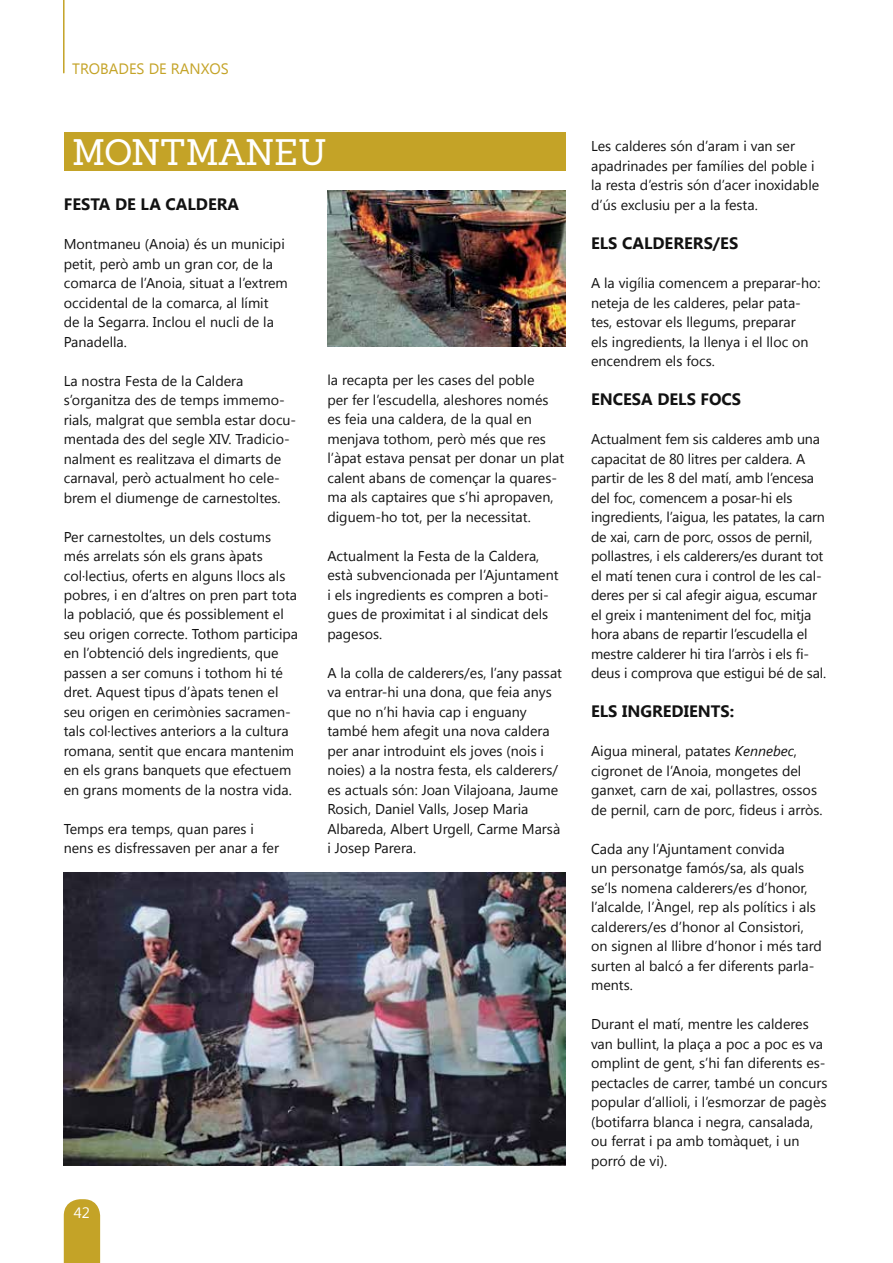
<style>
.page{position:relative;width:893px;height:1263px;background:#fff}
.page>*{position:absolute;margin:0;border:0;box-sizing:border-box;transform-origin:0 0}
.t1{font:36px "Sanchez";letter-spacing:-.025em;color:#fff}
.t2{font:700 16.5px "Segoe UI";color:#121212}
.t3{font:15px "Segoe UI";color:#c4a327}
.t4{font:15px "Segoe UI";color:#fff}
.t5{font:14.25px/19.5px "Segoe UI";color:#121212}
.s1{font-style:italic}
</style>
<div class="page">
<div style="left:64px;top:1199px;width:36px;height:64px;background:#c4a327"></div>
<div style="left:64px;top:132px;width:502px;height:39px;background:#c4a327"></div>
<hr style="left:63px;top:0;width:2px;height:73px;background:#c4a327">
<img style="left:327px;top:191px;width:239px;height:155px">
<img style="left:64px;top:872px;width:502px;height:293px">
<p class="t3" style="left:72px;top:58px;width:158px">TROBADES DE RANXOS</p>
<h1 class="t1" style="left:72px;top:129px;width:256px">MONTMANEU</h1>
<p class="t2" style="left:64px;top:192px;width:177px">FESTA DE LA CALDERA</p>
<p class="t5" style="left:64px;top:234px;width:226px">Montmaneu (Anoia) és un municipi petit, però amb un gran cor, de la comarca de l’Anoia, situat a l’extrem occidental de la comarca, al límit de la Segarra. Inclou el nucli de la<br>Panadella.</p>
<p class="t5" style="left:64px;top:370px;width:234px">La nostra Festa de la Caldera s’organitza des de temps immemo&shy;rials, malgrat que sembla estar docu&shy;mentada des del segle XIV. Tradicio&shy;nalment es realitzava el dimarts de carnaval, però actualment ho cele&shy;brem el diumenge de carnestoltes.</p>
<p class="t5" style="left:64px;top:526px;width:236px">Per carnestoltes, un dels costums més arrelats són els grans àpats col·lectius, oferts en alguns llocs als pobres, i en d’altres on pren part tota la població, que és possiblement el seu origen correcte. Tothom participa en l’obtenció dels ingredients, que passen a ser comuns i tothom hi té dret. Aquest tipus d’àpats tenen el seu origen en cerimònies sacramen&shy;tals col·lectives anteriors a la cultura romana, sentit que encara mantenim en els grans banquets que efectuem en grans moments de la nostra vida.</p>
<p class="t5" style="left:64px;top:818px;width:217px">Temps era temps, quan pares i nens es disfressaven per anar a fer</p>
<p class="t5" style="left:327px;top:370px;width:238px">la recapta per les cases del poble<br>per fer l’escudella, aleshores només es feia una caldera, de la qual en menjava tothom, però més que res l’àpat estava pensat per donar un plat calent abans de començar la quares&shy;ma als captaires que s’hi apropaven, diguem-ho tot, per la necessitat.</p>
<p class="t5" style="left:327px;top:545px;width:233px">Actualment la Festa de la Caldera, està subvencionada per l’Ajuntament i els ingredients es compren a boti&shy;gues de proximitat i al sindicat dels pagesos.</p>
<p class="t5" style="left:327px;top:662px;width:236px">A la colla de calderers/es, l’any passat va entrar-hi una dona, que feia anys que no n’hi havia cap i enguany també hem afegit una nova caldera per anar introduint els joves (nois i noies) a la nostra festa, els calderers/ es actuals són: Joan Vilajoana, Jaume Rosich, Daniel Valls, Josep Maria Albareda, Albert Urgell, Carme Marsà i Josep Parera.</p>
<p class="t4" style="left:74px;top:1202px;width:18px">42</p>
<p class="t5" style="left:591px;top:136px;width:230px">Les calderes són d’aram i van ser apadrinades per famílies del poble i la resta d’estris són d’acer inoxidable d’ús exclusiu per a la festa.</p>
<p class="t2" style="left:591px;top:231px;width:149px">ELS CALDERERS/ES</p>
<p class="t5" style="left:591px;top:273px;width:231px">A la vigília comencem a preparar-ho: neteja de les calderes, pelar pata&shy;tes, estovar els llegums, preparar<br>els ingredients, la llenya i el lloc on encendrem els focs.</p>
<p class="t2" style="left:591px;top:387px;width:152px">ENCESA DELS FOCS</p>
<p class="t5" style="left:591px;top:429px;width:237px">Actualment fem sis calderes amb una capacitat de 80 litres per caldera. A partir de les 8 del matí, amb l’encesa del foc, comencem a posar-hi els ingredients, l’aigua, les patates, la carn de xai, carn de porc, ossos de pernil, pollastres, i els calderers/es durant tot el matí tenen cura i control de les cal&shy;deres per si cal afegir aigua, escumar el greix i manteniment del foc, mitja hora abans de repartir l’escudella el mestre calderer hi tira l’arròs i els fi&shy;deus i comprova que estigui bé de sal.</p>
<p class="t2" style="left:591px;top:699px;width:145px">ELS INGREDIENTS:</p>
<p class="t5" style="left:591px;top:741px;width:233px">Aigua mineral, patates <span class="s1">Kennebec</span>, cigronet de l’Anoia, mongetes del ganxet, carn de xai, pollastres, ossos de pernil, carn de porc, fideus i arròs.</p>
<p class="t5" style="left:591px;top:838px;width:232px">Cada any l’Ajuntament convida<br>un personatge famós/sa, als quals se’ls nomena calderers/es d’honor, l’alcalde, l’Àngel, rep als polítics i als calderers/es d’honor al Consistori, on signen al llibre d’honor i més tard surten al balcó a fer diferents parla&shy;ments.</p>
<p class="t5" style="left:591px;top:1014px;width:238px">Durant el matí, mentre les calderes van bullint, la plaça a poc a poc es va omplint de gent, s’hi fan diferents es&shy;pectacles de carrer, també un concurs popular d’allioli, i l’esmorzar de pagès (botifarra blanca i negra, cansalada, ou ferrat i pa amb tomàquet, i un porró de vi).</p>
</div>
